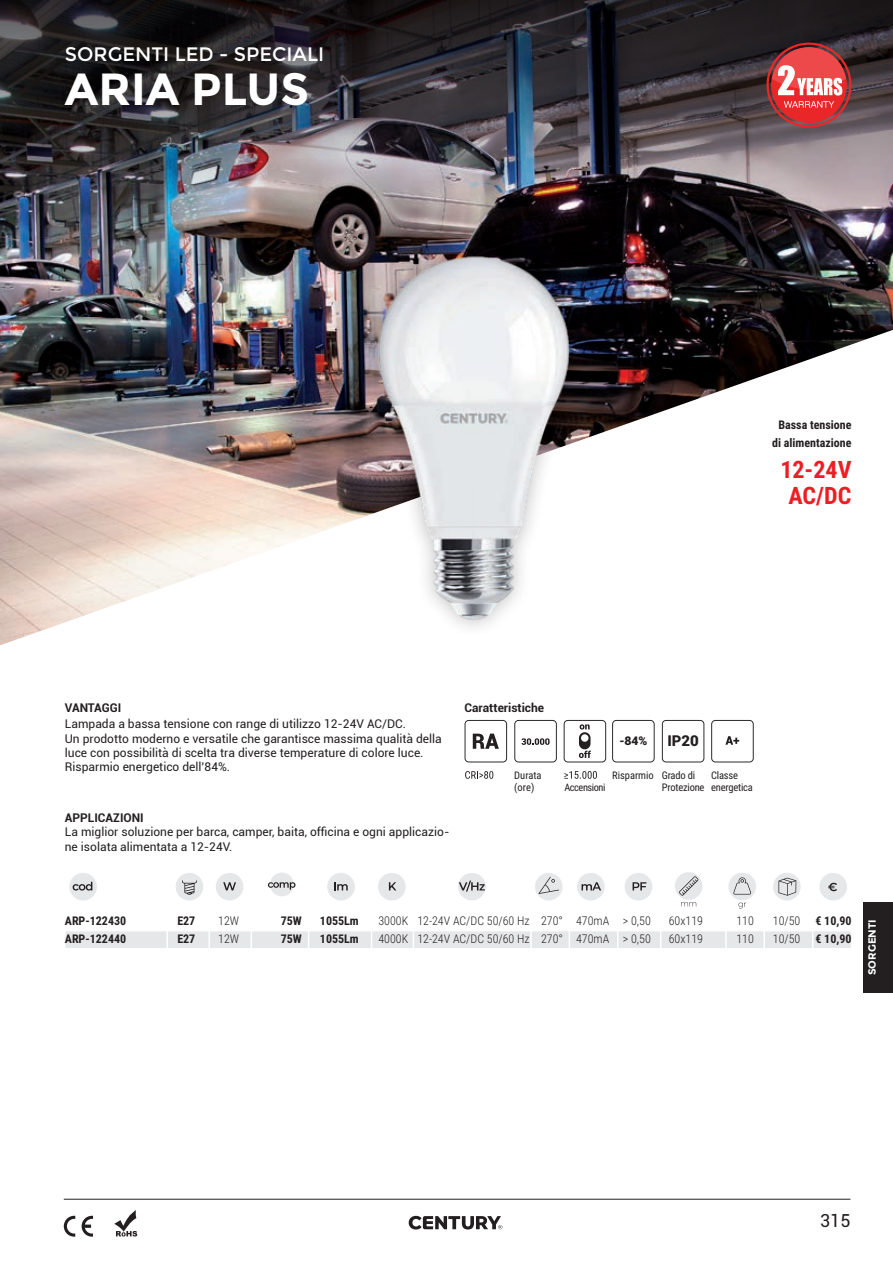
<style>
.page{position:relative;width:893px;height:1263px;background:#fff}
.page>*{position:absolute;margin:0;border:0;box-sizing:border-box;transform-origin:0 0}
.t1{font:700 45px "Montserrat";color:#fff}
.t2{font:700 24px/25.5px "Roboto Condensed";color:#ee1d23;text-align:center}
.t3{font:19.5px "Montserrat";color:#fff}
.t4{font:18px "Roboto";color:#231f20}
.t5{font:900 15px "Roboto";color:#231f20}
.t6{font:12px/14.4px "Roboto";color:#231f20}
.t7{font:300 12px "Roboto Condensed";color:#231f20}
.t8{font:700 12px/18.1px "Roboto Condensed";color:#231f20;text-align:center}
.t9{font:700 12px "Roboto";color:#231f20}
.t10{font:900 12px "Roboto";color:#231f20}
.t11{font:10.5px/12.6px "Roboto Condensed";letter-spacing:-.02em;color:#231f20}
.t12{font:10.5px/12.6px "Roboto Condensed";color:#231f20}
.t13{font:700 10.5px "Montserrat";color:#fff}
.t14{font:10.35px "Roboto Condensed";letter-spacing:-.04em;color:#231f20}
.s1{font-weight:300}
</style>
<div class="page">
<hr style="left:64px;top:1199px;width:786px;height:1px;background:#231f20">
<svg style="left:409px;top:1216px;width:93px;height:13px"></svg>
<svg style="left:64px;top:1216px;width:11px;height:20px"></svg>
<svg style="left:82px;top:1216px;width:11px;height:20px"></svg>
<svg style="left:114px;top:1210px;width:23px;height:26px"></svg>
<img style="left:0;top:249px;width:893px;height:396px">
<img style="left:0;top:0;width:893px;height:249px">
<div style="left:863px;top:902px;width:30px;height:90px;background:#231f20"></div>
<div style="left:65px;top:931px;width:786px;height:18px;background:#e6e7e9;border:1px solid #fff"></div>
<hr style="left:166px;top:915px;width:2px;height:261px;background:#fff">
<hr style="left:208px;top:915px;width:2px;height:261px;background:#fff">
<hr style="left:250px;top:915px;width:2px;height:261px;background:#fff">
<hr style="left:308px;top:915px;width:1px;height:261px;background:#fff">
<hr style="left:371px;top:915px;width:1px;height:261px;background:#fff">
<hr style="left:413px;top:915px;width:1px;height:261px;background:#fff">
<hr style="left:530px;top:915px;width:2px;height:261px;background:#fff">
<hr style="left:569px;top:915px;width:1px;height:261px;background:#fff">
<hr style="left:617px;top:915px;width:1px;height:261px;background:#fff">
<hr style="left:660px;top:915px;width:1px;height:261px;background:#fff">
<hr style="left:725px;top:915px;width:2px;height:261px;background:#fff">
<hr style="left:763px;top:915px;width:2px;height:261px;background:#fff">
<hr style="left:812px;top:915px;width:1px;height:261px;background:#fff">
<div style="left:69px;top:873px;width:28px;height:27px;background:#e6e7e9;border-radius:50%"></div>
<svg style="left:73px;top:882px;width:19px;height:8px"></svg>
<div style="left:216px;top:873px;width:27px;height:27px;background:#e6e7e9;border-radius:50%"></div>
<svg style="left:223px;top:882px;width:13px;height:8px"></svg>
<div style="left:176px;top:873px;width:27px;height:27px;background:#e6e7e9;border-radius:50%"></div>
<svg style="left:182px;top:880px;width:15px;height:15px"></svg>
<div style="left:270px;top:872px;width:24px;height:24px;background:#e6e7e9;border-radius:50%"></div>
<svg style="left:268px;top:882px;width:27px;height:8px"></svg>
<div style="left:327px;top:873px;width:28px;height:27px;background:#e6e7e9;border-radius:50%"></div>
<svg style="left:334px;top:882px;width:14px;height:8px"></svg>
<div style="left:378px;top:873px;width:28px;height:27px;background:#e6e7e9;border-radius:50%"></div>
<svg style="left:389px;top:882px;width:7px;height:8px"></svg>
<div style="left:458px;top:873px;width:28px;height:27px;background:#e6e7e9;border-radius:50%"></div>
<svg style="left:459px;top:880px;width:26px;height:12px"></svg>
<div style="left:535px;top:873px;width:28px;height:27px;background:#e6e7e9;border-radius:50%"></div>
<svg style="left:538px;top:877px;width:21px;height:17px"></svg>
<div style="left:577px;top:873px;width:28px;height:27px;background:#e6e7e9;border-radius:50%"></div>
<svg style="left:582px;top:882px;width:19px;height:8px"></svg>
<div style="left:625px;top:873px;width:27px;height:27px;background:#e6e7e9;border-radius:50%"></div>
<svg style="left:633px;top:882px;width:13px;height:8px"></svg>
<svg style="left:681px;top:902px;width:15px;height:4px"></svg>
<div style="left:675px;top:872px;width:27px;height:28px;background:#e6e7e9;border-radius:50%"></div>
<svg style="left:679px;top:876px;width:19px;height:20px"></svg>
<div style="left:728px;top:873px;width:28px;height:27px;background:#e6e7e9;border-radius:50%"></div>
<svg style="left:738px;top:903px;width:8px;height:5px"></svg>
<svg style="left:733px;top:877px;width:18px;height:17px"></svg>
<div style="left:773px;top:873px;width:28px;height:27px;background:#e6e7e9;border-radius:50%"></div>
<svg style="left:778px;top:878px;width:18px;height:18px"></svg>
<div style="left:819px;top:873px;width:28px;height:27px;background:#e6e7e9;border-radius:50%"></div>
<svg style="left:828px;top:883px;width:9px;height:8px"></svg>
<svg style="left:711px;top:720px;width:43px;height:42px"></svg>
<svg style="left:662px;top:720px;width:42px;height:42px"></svg>
<svg style="left:612px;top:720px;width:43px;height:42px"></svg>
<svg style="left:564px;top:771px;width:33px;height:8px"></svg>
<svg style="left:564px;top:720px;width:42px;height:42px"></svg>
<svg style="left:514px;top:720px;width:43px;height:42px"></svg>
<svg style="left:465px;top:771px;width:28px;height:8px"></svg>
<svg style="left:465px;top:720px;width:42px;height:42px"></svg>
<div style="left:360px;top:238px;width:227px;height:399px;background:#fff"></div>
<img style="left:341px;top:226px;width:256px;height:400px">
<svg style="left:766px;top:43px;width:85px;height:85px;background:#bd5456"></svg>
<h3 class="t3" style="left:65px;top:43px;width:261px">SORGENTI LED - SPECIALI</h3>
<h1 class="t1" style="left:65px;top:62px;width:246px">ARIA PLUS</h1>
<p class="t8" style="left:772px;top:416px;width:81px">Bassa tensione di alimentazione</p>
<h2 class="t2" style="left:780px;top:457px;width:73px">12-24V<br>AC/DC</h2>
<p class="t9" style="left:65px;top:701px;width:58px">VANTAGGI</p>
<p class="t9" style="left:465px;top:701px;width:81px">Caratteristiche</p>
<p class="t6" style="left:65px;top:717px;width:379px">Lampada a bassa tensione con range di utilizzo 12-24V AC/DC.<br>Un prodotto moderno e versatile che garantisce massima qualità della luce con possibilità di scelta tra diverse temperature di colore luce.<br>Risparmio energetico dell’84%.</p>
<p class="t9" style="left:65px;top:811px;width:80px">APPLICAZIONI</p>
<p class="t6" style="left:65px;top:825px;width:386px">La miglior soluzione per barca, camper, baita, officina e ogni applicazio&shy;ne isolata alimentata a 12-24V.</p>
<p class="t12" style="left:514px;top:768px;width:29px">Durata (ore)</p>
<p class="t14" style="left:564px;top:780px;width:43px">Accensioni</p>
<p class="t10" style="left:619px;top:732px;width:29px">-84%</p>
<p class="t12" style="left:612px;top:768px;width:43px">Risparmio</p>
<p class="t5" style="left:667px;top:730px;width:33px">IP20</p>
<p class="t11" style="left:662px;top:768px;width:44px">Grado di<br>Protezione</p>
<p class="t11" style="left:711px;top:768px;width:43px">Classe energetica</p>
<p class="t8" style="left:65px;top:911px;width:63px">ARP-122430</p>
<p class="t8" style="left:177px;top:911px;width:20px">E27</p>
<p class="t7" style="left:218px;top:913px;width:22px">12W</p>
<p class="t8" style="left:281px;top:911px;width:23px">75W</p>
<p class="t8" style="left:320px;top:911px;width:40px">1055Lm</p>
<p class="t7" style="left:378px;top:913px;width:274px">3000K 12-24V AC/DC 50/60 Hz 270° 470mA &gt; 0,50</p>
<p class="t7" style="left:669px;top:913px;width:36px">60x119</p>
<p class="t7" style="left:736px;top:913px;width:19px">110</p>
<p class="t8" style="left:773px;top:911px;width:80px"><span class="s1">10/50</span> € 10,90</p>
<p class="t8" style="left:65px;top:929px;width:63px">ARP-122440</p>
<p class="t8" style="left:177px;top:929px;width:20px">E27</p>
<p class="t7" style="left:218px;top:931px;width:22px">12W</p>
<p class="t8" style="left:281px;top:929px;width:23px">75W</p>
<p class="t8" style="left:320px;top:929px;width:40px">1055Lm</p>
<p class="t7" style="left:378px;top:931px;width:274px">4000K 12-24V AC/DC 50/60 Hz 270° 470mA &gt; 0,50</p>
<p class="t7" style="left:669px;top:931px;width:36px">60x119</p>
<p class="t7" style="left:736px;top:931px;width:19px">110</p>
<p class="t8" style="left:773px;top:929px;width:80px"><span class="s1">10/50</span> € 10,90</p>
<p class="t13" style="left:866px;top:975px;width:58px;rotate:-90deg">SORGENTI</p>
<h3 class="t4" style="left:820px;top:1210px;width:32px">315</h3>
</div>
